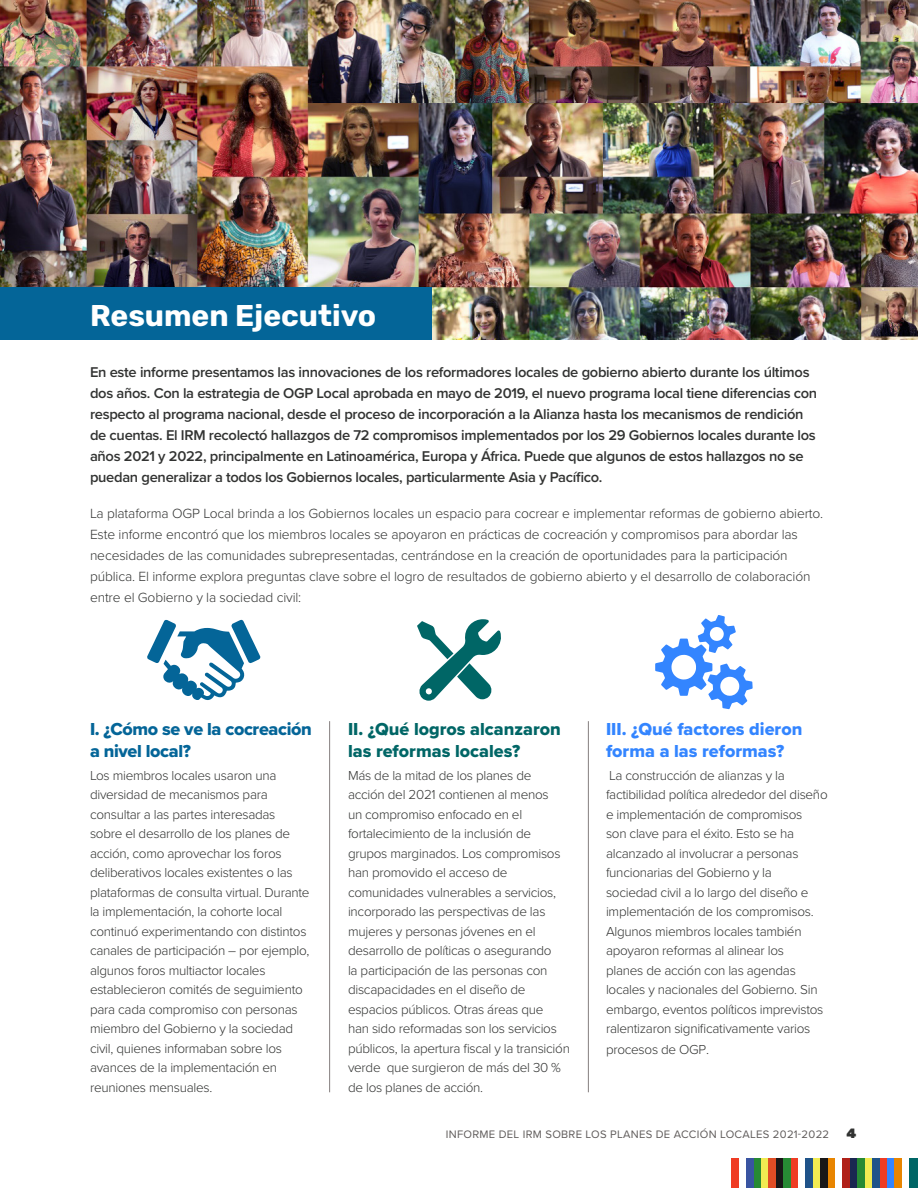
<style>
.page{position:relative;width:918px;height:1188px;background:#fff}
.page>*{position:absolute;margin:0;border:0;box-sizing:border-box;transform-origin:0 0}
.Heading_2{font:700 30px "Rubik";color:#fff}
.Body_Copy{font:18px/21.9px "Proxima Nova Extrabld";color:#066}
.Body_Copy-2{font:18px/21.9px "Proxima Nova Extrabld";color:#3385ff}
.Body_Copy-3{font:18px/21.9px "Proxima Nova Extrabld";letter-spacing:-.02em;color:#046598}
.Introduction_text{font:600 14.7px/21px "Proxima Nova";letter-spacing:-.02em;color:#323332}
.Body_Copy-4{font:300 13.8px/21px "Proxima Nova";letter-spacing:-.01em;color:#323332}
.Body_Copy-5{font:300 13.5px/19.5px "Proxima Nova";letter-spacing:-.02em;color:#323332}
.t1{font:900 13.5px "Rubik";color:#323332}
.t2{font:11.25px "Proxima Nova";letter-spacing:.025em;color:#5f5b5a}
.s1{font-size:13.8px}
</style>
<div class="page">
<img style="left:0;top:0;width:918px;height:340px">
<svg style="left:147px;top:620px;width:113px;height:80px"></svg>
<hr style="left:588px;top:721px;width:1px;height:371px;background:#857f7f">
<hr style="left:329px;top:721px;width:1px;height:371px;background:#857f7f">
<div style="left:0;top:287px;width:432px;height:53px;background:#046598"></div>
<svg style="left:417px;top:619px;width:84px;height:82px"></svg>
<svg style="left:655px;top:615px;width:98px;height:94px"></svg>
<div style="left:732px;top:1158px;width:7px;height:30px;background:#ef3c24"></div>
<div style="left:746px;top:1158px;width:8px;height:30px;background:#3954a1"></div>
<div style="left:754px;top:1158px;width:7px;height:30px;background:#278a34"></div>
<div style="left:761px;top:1158px;width:8px;height:30px;background:#f1eb52"></div>
<div style="left:769px;top:1158px;width:7px;height:30px;background:#e04d25"></div>
<div style="left:776px;top:1158px;width:7px;height:30px;background:#191717"></div>
<div style="left:783px;top:1158px;width:8px;height:30px;background:#278a34"></div>
<div style="left:791px;top:1158px;width:7px;height:30px;background:#ef3c24"></div>
<div style="left:806px;top:1158px;width:7px;height:30px;background:#1f5389"></div>
<div style="left:813px;top:1158px;width:8px;height:30px;background:#f1eb52"></div>
<div style="left:821px;top:1158px;width:7px;height:30px;background:#191717"></div>
<div style="left:828px;top:1158px;width:7px;height:30px;background:#e88500"></div>
<div style="left:843px;top:1158px;width:7px;height:30px;background:#b02119"></div>
<div style="left:850px;top:1158px;width:8px;height:30px;background:#1a2751"></div>
<div style="left:858px;top:1158px;width:7px;height:30px;background:#278a34"></div>
<div style="left:865px;top:1158px;width:7px;height:30px;background:#f1eb52"></div>
<div style="left:872px;top:1158px;width:8px;height:30px;background:#1f5389"></div>
<div style="left:880px;top:1158px;width:7px;height:30px;background:#ef3c24"></div>
<div style="left:887px;top:1158px;width:8px;height:30px;background:#3385ff"></div>
<div style="left:895px;top:1158px;width:7px;height:30px;background:#e88500"></div>
<div style="left:910px;top:1158px;width:8px;height:30px;background:#066"></div>
<p class="Heading_2" style="left:90px;top:298px;width:288px">Resumen Ejecutivo</p>
<p class="Introduction_text" style="left:90px;top:361px;width:729px">En este informe presentamos las innovaciones de los reformadores locales de gobierno abierto durante los últimos dos años. Con la estrategia de OGP Local aprobada en mayo de 2019, el nuevo programa local tiene diferencias con respecto al programa nacional, desde el proceso de incorporación a la Alianza hasta los mecanismos de rendición de cuentas. El IRM recolectó hallazgos de 72 compromisos implementados por los 29 Gobiernos locales durante los años 2021 y 2022, principalmente en Latinoamérica, Europa y África. Puede que algunos de estos hallazgos no se puedan generalizar a todos los Gobiernos locales, particularmente Asia y Pacífico.</p>
<p class="Body_Copy-4" style="left:90px;top:502px;width:735px">La plataforma OGP Local brinda a los Gobiernos locales un espacio para cocrear e implementar reformas de gobierno abierto.<br>Este informe encontró que los miembros locales se apoyaron en prácticas de cocreación y compromisos para abordar las necesidades de las comunidades subrepresentadas, centrándose en la creación de oportunidades para la participación pública. El informe explora preguntas clave sobre el logro de resultados de gobierno abierto y el desarrollo de colaboración entre el Gobierno y la sociedad civil:</p>
<p class="Body_Copy-3" style="left:90px;top:718px;width:223px">I. ¿Cómo se ve la cocreación a nivel local?</p>
<p class="Body_Copy-5" style="left:90px;top:765px;width:221px">Los miembros locales usaron una diversidad de mecanismos para consultar a las partes interesadas sobre el desarrollo de los planes de acción, como aprovechar los foros deliberativos locales existentes o las plataformas de consulta virtual. Durante la implementación, la cohorte local continuó experimentando con distintos canales de participación – por ejemplo, algunos foros multiactor locales establecieron comités de seguimiento para cada compromiso con personas miembro del Gobierno y la sociedad civil, quienes informaban sobre los avances de la implementación en reuniones mensuales.</p>
<p class="Body_Copy" style="left:348px;top:718px;width:214px">II. ¿Qué logros alcanzaron las reformas locales?</p>
<p class="Body_Copy-5" style="left:348px;top:765px;width:223px">Más de la mitad de los planes de acción del 2021 contienen al menos<br>un compromiso enfocado en el fortalecimiento de la inclusión de grupos marginados. Los compromisos han promovido el acceso de comunidades vulnerables a servicios, incorporado las perspectivas de las mujeres y personas jóvenes en el desarrollo de políticas o asegurando<br>la participación de las personas con discapacidades en el diseño de espacios públicos. Otras áreas que<br>han sido reformadas son los servicios públicos, la apertura fiscal y la transición verde que surgieron de más del 30 % de los planes de acción.</p>
<p class="Body_Copy-2" style="left:606px;top:718px;width:198px">III. ¿Qué factores dieron forma a las reformas?</p>
<p class="Body_Copy-5" style="left:606px;top:765px;width:223px">La construcción de alianzas y la factibilidad política alrededor del diseño e implementación de compromisos<br>son clave para el éxito. Esto se ha alcanzado al involucrar a personas funcionarias del Gobierno y la<br>sociedad civil a lo largo del diseño e implementación de los compromisos.<br>Algunos miembros locales también apoyaron reformas al alinear los<br>planes de acción con las agendas locales y nacionales del Gobierno. Sin embargo, eventos políticos imprevistos ralentizaron significativamente varios</p>
<p class="Body_Copy-5" style="left:606px;top:1039px;width:105px">procesos de OGP<span class="s1">.</span></p>
<p class="t2" style="left:446px;top:1125px;width:385px">INFORME DEL IRM SOBRE LOS PLANES DE ACCIÓN LOCALES 2021-2022</p>
<p class="t1" style="left:847px;top:1125px;width:11px">4</p>
</div>
